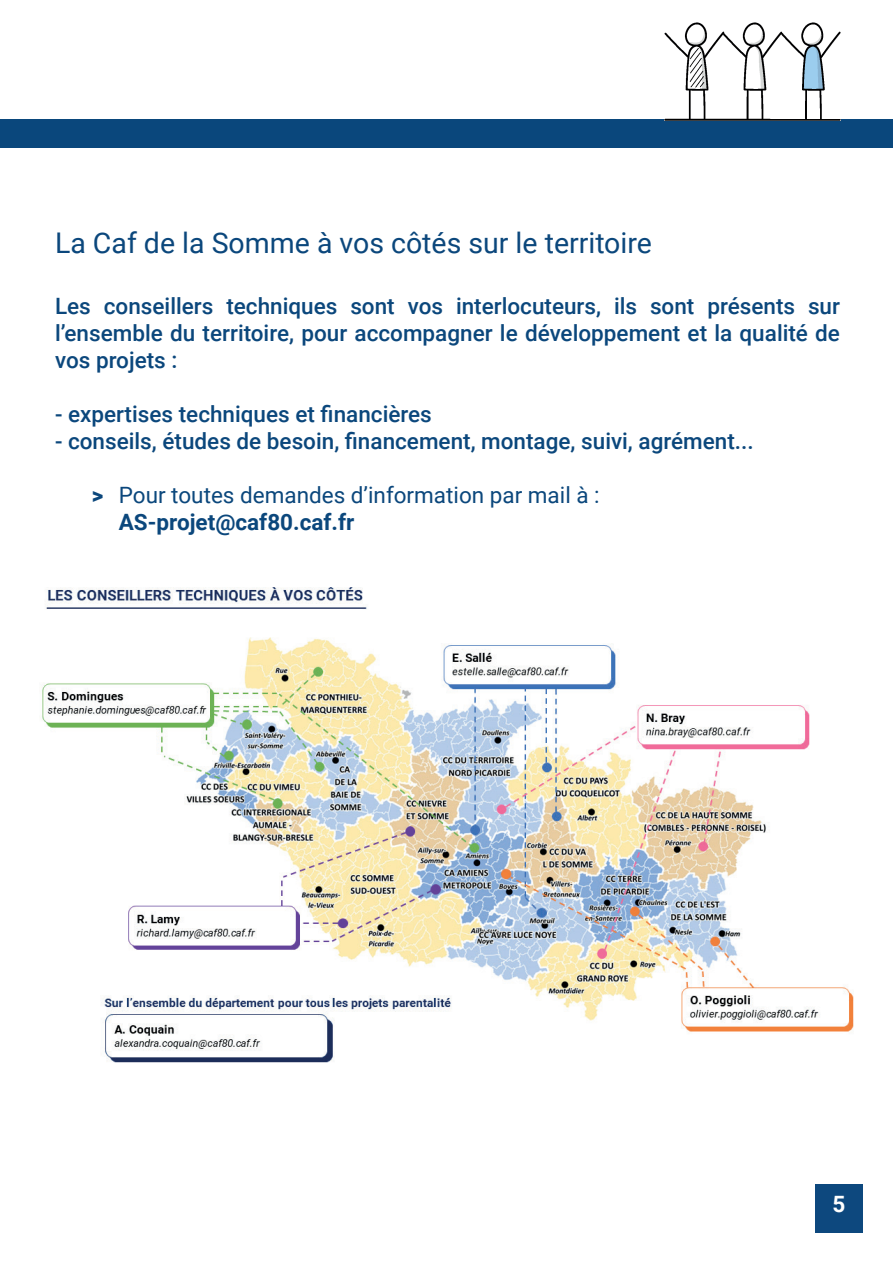
<style>
.page{position:relative;width:893px;height:1263px;background:#fff}
.page>*{position:absolute;margin:0;border:0;box-sizing:border-box;transform-origin:0 0}
.t1{font:28.5px "Roboto";color:#0b477c}
.t2{font:500 22.5px/27px "Roboto";color:#0b477c;text-align:justify}
.t3{font:22.5px/27px "Roboto";color:#0b477c}
.t4{font:700 22.5px "Roboto";color:#fff}
.s1{font-weight:900}
.s2{font-weight:700}
</style>
<div class="page">
<div style="left:1px;top:119px;width:892px;height:28px;background:#0a477c"></div>
<img style="left:664px;top:23px;width:176px;height:97px">
<div style="left:815px;top:1185px;width:48px;height:48px;background:#0d487e"></div>
<img style="left:42px;top:587px;width:812px;height:476px">
<p class="t1" style="left:55px;top:223px;width:598px">La Caf de la Somme à vos côtés sur le territoire</p>
<p class="t2" style="left:55px;top:292px;width:786px">Les conseillers techniques sont vos interlocuteurs, ils sont présents sur l’ensemble du territoire, pour accompagner le développement et la qualité de vos projets :</p>
<p class="t2" style="left:55px;top:400px;width:378px">- expertises techniques et financières</p>
<p class="t2" style="left:55px;top:427px;width:700px">- conseils, études de besoin, financement, montage, suivi, agrément...</p>
<p class="t3" style="left:119px;top:481px;width:482px;text-indent:-27px"><span class="s1">&gt;</span> Pour toutes demandes d’information par mail à :<br><span class="s2">AS-projet@caf80.caf.fr</span></p>
<p class="t4" style="left:832px;top:1188px;width:14px">5</p>
</div>
